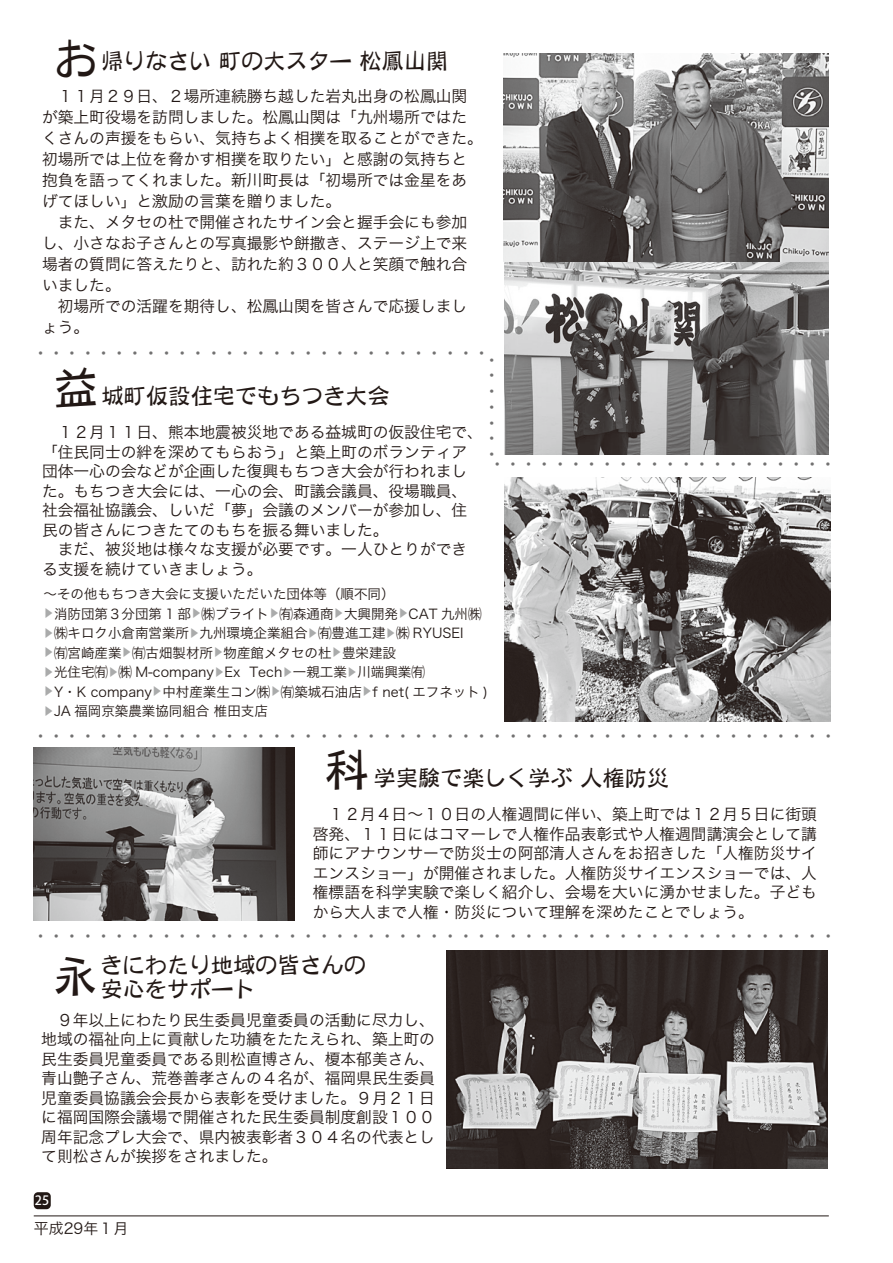
<style>
.page{position:relative;width:893px;height:1263px;background:#fff}
.page>*{position:absolute;margin:0;border:0;box-sizing:border-box;transform-origin:0 0}
.t1{font:22.5px/24px "DF Kyo Geki W3 90 pv RKSJ H";letter-spacing:-.015em;color:#221815}
.t2{font:15.75px/19.5px "Hira Kaku Pro W3";color:#221815}
.t3{font:15.75px "Koz Go Pr 6 N";color:#727171}
.t4{font:15px "Hira Kaku Pro W3";color:#221815}
.t5{font:13.5px/19.5px "Hira Kaku Pro W3";color:#221815}
.t6{font:500 12.75px "Koz Go Pro";color:#fff}
.s1{font-size:45px}
.s2{font-size:10.5px;color:#aaabab}
</style>
<div class="page">
<img style="left:505px;top:477px;width:325px;height:244px">
<div style="left:34px;top:1192px;width:17px;height:17px;background:#221815;border-radius:4px"></div>
<hr style="left:34px;top:1215px;width:795px;height:1px;background:#221815">
<img style="left:446px;top:950px;width:382px;height:219px">
<img style="left:503px;top:53px;width:326px;height:401px">
<img style="left:34px;top:747px;width:260px;height:174px">
<h1 class="t1" style="left:53px;top:48px;width:396px"><span class="s1">お</span>帰りなさい 町の大スター 松鳳山関</h1>
<p class="t2" style="left:42px;top:85px;width:442px;line-height:21px">　１１月２９日、２場所連続勝ち越した岩丸出身の松鳳山関が築上町役場を訪問しました。松鳳山関は「九州場所ではたくさんの声援をもらい、気持ちよく相撲を取ることができた。初場所では上位を脅かす相撲を取りたい」と感謝の気持ちと抱負を語ってくれました。新川町長は「初場所では金星をあげてほしい」と激励の言葉を贈りました。<br>　また、メタセの杜で開催されたサイン会と握手会にも参加し、小さなお子さんとの写真撮影や餅撒き、ステージ上で来場者の質問に答えたりと、訪れた約３００人と笑顔で触れ合いました。<br>　初場所での活躍を期待し、松鳳山関を皆さんで応援しましょう。</p>
<p class="t3" style="left:33px;top:344px;width:458px">・・・・・・・・・・・・・・・・・・・・・・・・・・・・・</p>
<h1 class="t1" style="left:54px;top:384px;width:338px"><span class="s1">益</span>城町仮設住宅でもちつき大会</h1>
<p class="t2" style="left:42px;top:421px;width:442px">　１２月１１日、熊本地震被災地である益城町の仮設住宅で、「住民同士の絆を深めてもらおう」と築上町のボランティア団体一心の会などが企画した復興もちつき大会が行われました。もちつき大会には、一心の会、町議会議員、役場職員、社会福祉協議会、しいだ「夢」会議のメンバーが参加し、住民の皆さんにつきたてのもちを振る舞いました。<br>　まだ、被災地は様々な支援が必要です。一人ひとりができる支援を続けていきましょう。</p>
<p class="t3" style="left:483px;top:462px;width:112px;rotate:-90deg">・・・・・・・</p>
<p class="t3" style="left:489px;top:455px;width:348px">・・・・・・・・・・・・・・・・・・・・・・</p>
<p class="t5" style="left:44px;top:583px;width:446px">～その他もちつき大会に支援いただいた団体等（順不同）<br><span class="s2">▶</span>消防団第３分団第 1 部<span class="s2">▶</span>㈱ブライト<span class="s2">▶</span>㈲森通商<span class="s2">▶</span>大興開発<span class="s2">▶</span>CAT 九州㈱<span class="s2">▶</span>㈱キロク小倉南営業所<span class="s2">▶</span>九州環境企業組合<span class="s2">▶</span>㈲豊進工建<span class="s2">▶</span>㈱ RYUSEI<br><span class="s2">▶</span>㈲宮崎産業<span class="s2">▶</span>㈲古畑製材所<span class="s2">▶</span>物産館メタセの杜<span class="s2">▶</span>豊栄建設<br><span class="s2">▶</span>光住宅㈲<span class="s2">▶</span>㈱ M-company<span class="s2">▶</span>Ex Tech<span class="s2">▶</span>一親工業<span class="s2">▶</span>川端興業㈲<br><span class="s2">▶</span>Y・K company<span class="s2">▶</span>中村産業生コン㈱<span class="s2">▶</span>㈲築城石油店<span class="s2">▶</span>f net( エフネット ) <span class="s2">▶</span>JA 福岡京築農業協同組合 椎田支店</p>
<p class="t3" style="left:33px;top:727px;width:805px">・・・・・・・・・・・・・・・・・・・・・・・・・・・・・・・・・・・・・・・・・・・・・・・・・・・</p>
<h1 class="t1" style="left:324px;top:766px;width:346px"><span class="s1">科</span>学実験で楽しく学ぶ 人権防災</h1>
<p class="t2" style="left:313px;top:803px;width:506px;text-align:justify">　１２月４日～１０日の人権週間に伴い、築上町では１２月５日に街頭啓発、１１日にはコマーレで人権作品表彰式や人権週間講演会として講師にアナウンサーで防災士の阿部清人さんをお招きした「人権防災サイエンスショー」が開催されました。人権防災サイエンスショーでは、人権標語を科学実験で楽しく紹介し、会場を大いに湧かせました。子どもから大人まで人権・防災について理解を深めたことでしょう。</p>
<p class="t3" style="left:33px;top:927px;width:805px">・・・・・・・・・・・・・・・・・・・・・・・・・・・・・・・・・・・・・・・・・・・・・・・・・・・</p>
<h1 class="t1" style="left:53px;top:952px;width:315px;text-indent:48px">きにわたり地域の皆さんの<sup>永</sup>安心をサポート</h1>
<p class="t2" style="left:41px;top:1009px;width:395px;text-align:justify">　９年以上にわたり民生委員児童委員の活動に尽力し、地域の福祉向上に貢献した功績をたたえられ、築上町の民生委員児童委員である則松直博さん、榎本郁美さん、青山艶子さん、荒巻善孝さんの４名が、福岡県民生委員児童委員協議会会長から表彰を受けました。９月２１日に福岡国際会議場で開催された民生委員制度創設１００周年記念プレ大会で、県内被表彰者３０４名の代表として則松さんが挨拶をされました。</p>
<p class="t6" style="left:35px;top:1192px;width:16px">25</p>
<p class="t4" style="left:34px;top:1215px;width:96px">平成29年１月</p>
</div>
